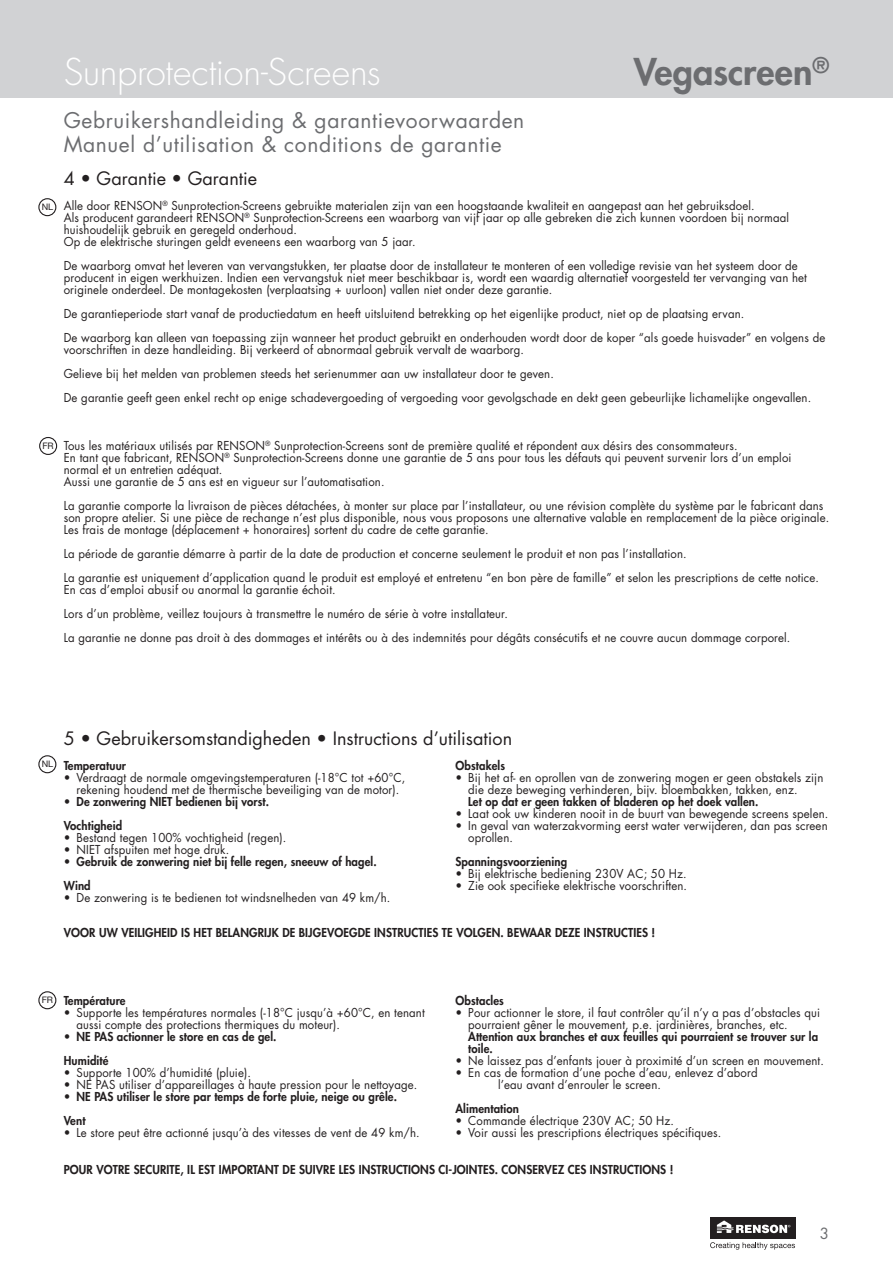
<style>
.page{position:relative;width:893px;height:1263px;background:#fff}
.page>*{position:absolute;margin:0;border:0;box-sizing:border-box;transform-origin:0 0}
.t1{font:300 36px "Futura Std";letter-spacing:-.005em;color:#fff}
.t2{font:800 36px "Futura Std";color:#6c6d70}
.T1{font:21px "Futura Std";letter-spacing:.03em;color:#6c6d70}
.T2{font:18px "Futura Std";color:#231f20}
.t3{font:15px "Futura Std";color:#6c6d70}
.body{font:12px/12px "Futura Std";letter-spacing:.01em;color:#231f20;scale:.95 1}
.body_indent{font:12px/12px "Futura Std";letter-spacing:.01em;color:#231f20;scale:.95 1}
.body_indent-2{font:800 12px/12px "Futura Std";letter-spacing:.01em;color:#231f20;scale:.95 1}
.body-2{font:800 12px "Futura Std";letter-spacing:.01em;color:#231f20;scale:.95 1}
.t4{font:9px "Helvetica Neue LT Std";letter-spacing:-.02em;color:#231f20}
.s1{font-weight:400}
.s2{font-weight:800}
</style>
<div class="page">
<div style="left:0;top:0;width:893px;height:98px;background:#d1d2d4"></div>
<div style="left:710px;top:1217px;width:85px;height:21px;background:#231f20"></div>
<svg style="left:717px;top:1220px;width:73px;height:13px"></svg>
<svg style="left:710px;top:1242px;width:85px;height:8px"></svg>
<div style="left:38px;top:755px;width:18px;height:18px;border:1px solid #231f20;border-radius:50%"></div>
<div style="left:38px;top:198px;width:18px;height:18px;border:1px solid #231f20;border-radius:50%"></div>
<div style="left:39px;top:437px;width:18px;height:18px;border:1px solid #231f20;border-radius:50%"></div>
<div style="left:38px;top:991px;width:18px;height:18px;border:1px solid #231f20;border-radius:50%"></div>
<p class="t4" style="left:42px;top:202px;width:13px">NL</p>
<p class="t4" style="left:42px;top:441px;width:13px">FR</p>
<h1 class="t1" style="left:64px;top:50px;width:318px">Sunprotection-Screens</h1>
<h1 class="t2" style="left:634px;top:49px;width:197px">Vegascreen<sup>®</sup></h1>
<p class="T1" style="left:64px;top:107px;width:462px">Gebruikershandleiding &amp; garantievoorwaarden</p>
<p class="T1" style="left:64px;top:131px;width:440px">Manuel d’utilisation &amp; conditions de garantie</p>
<p class="T2" style="left:64px;top:167px;width:195px">4 • Garantie • Garantie</p>
<p class="body" style="left:64px;top:199px;width:765px">Alle door RENSON<sup>®</sup> Sunprotection-Screens gebruikte materialen zijn van een hoogstaande kwaliteit en aangepast aan het gebruiksdoel.<br>Als producent garandeert RENSON<sup>®</sup> Sunprotection-Screens een waarborg van vijf jaar op alle gebreken die zich kunnen voordoen bij normaal huishoudelijk gebruik en geregeld onderhoud.</p>
<p class="body" style="left:64px;top:235px;width:372px">Op de elektrische sturingen geldt eveneens een waarborg van 5 jaar.</p>
<p class="body" style="left:64px;top:259px;width:784px">De waarborg omvat het leveren van vervangstukken, ter plaatse door de installateur te monteren of een volledige revisie van het systeem door de producent in eigen werkhuizen. Indien een vervangstuk niet meer beschikbaar is, wordt een waardig alternatief voorgesteld ter vervanging van het originele onderdeel. De montagekosten (verplaatsing + uurloon) vallen niet onder deze garantie.</p>
<p class="body" style="left:64px;top:307px;width:718px">De garantieperiode start vanaf de productiedatum en heeft uitsluitend betrekking op het eigenlijke product, niet op de plaatsing ervan.</p>
<p class="body" style="left:64px;top:331px;width:803px">De waarborg kan alleen van toepassing zijn wanneer het product gebruikt en onderhouden wordt door de koper “als goede huisvader” en volgens de voorschriften in deze handleiding. Bij verkeerd of abnormaal gebruik vervalt de waarborg.</p>
<p class="body" style="left:64px;top:367px;width:517px">Gelieve bij het melden van problemen steeds het serienummer aan uw installateur door te geven.</p>
<p class="body" style="left:64px;top:391px;width:788px">De garantie geeft geen enkel recht op enige schadevergoeding of vergoeding voor gevolgschade en dekt geen gebeurlijke lichamelijke ongevallen.</p>
<p class="body" style="left:64px;top:439px;width:711px">Tous les matériaux utilisés par RENSON<sup>®</sup> Sunprotection-Screens sont de première qualité et répondent aux désirs des consommateurs.</p>
<p class="body" style="left:64px;top:451px;width:767px">En tant que fabricant, RENSON<sup>®</sup> Sunprotection-Screens donne une garantie de 5 ans pour tous les défauts qui peuvent survenir lors d’un emploi normal et un entretien adéquat.</p>
<p class="body" style="left:64px;top:475px;width:339px">Aussi une garantie de 5 ans est en vigueur sur l’automatisation.</p>
<p class="body" style="left:64px;top:499px;width:807px">La garantie comporte la livraison de pièces détachées, à monter sur place par l’installateur, ou une révision complète du système par le fabricant dans son propre atelier. Si une pièce de rechange n’est plus disponible, nous vous proposons une alternative valable en remplacement de la pièce originale.<br>Les frais de montage (déplacement + honoraires) sortent du cadre de cette garantie.</p>
<p class="body" style="left:64px;top:547px;width:657px">La période de garantie démarre à partir de la date de production et concerne seulement le produit et non pas l’installation.</p>
<p class="body" style="left:64px;top:571px;width:796px">La garantie est uniquement d’application quand le produit est employé et entretenu “en bon père de famille” et selon les prescriptions de cette notice.<br>En cas d’emploi abusif ou anormal la garantie échoit.</p>
<p class="body" style="left:64px;top:607px;width:469px">Lors d’un problème, veillez toujours à transmettre le numéro de série à votre installateur.</p>
<p class="body" style="left:64px;top:631px;width:766px">La garantie ne donne pas droit à des dommages et intérêts ou à des indemnités pour dégâts consécutifs et ne couvre aucun dommage corporel.</p>
<p class="t4" style="left:42px;top:759px;width:13px">NL</p>
<p class="T2" style="left:64px;top:727px;width:450px">5 • Gebruikersomstandigheden • Instructions d’utilisation</p>
<p class="body_indent-2" style="left:64px;top:759px;width:67px">Temperatuur</p>
<p class="body_indent" style="left:64px;top:772px;width:361px;text-align:center">• Verdraagt de normale omgevingstemperaturen (-18°C tot +60°C, rekening houdend met de thermische beveiliging van de motor).</p>
<p class="body_indent-2" style="left:64px;top:795px;width:218px"><span class="s1">•</span> De zonwering NIET bedienen bij vorst.</p>
<p class="body_indent-2" style="left:64px;top:819px;width:63px">Vochtigheid</p>
<p class="body_indent" style="left:64px;top:832px;width:236px">• Bestand tegen 100% vochtigheid (regen).</p>
<p class="body_indent" style="left:64px;top:844px;width:176px">• NIET afspuiten met hoge druk.</p>
<p class="body_indent-2" style="left:64px;top:855px;width:331px"><span class="s1">•</span> Gebruik de zonwering niet bij felle regen, sneeuw of hagel.</p>
<p class="body_indent-2" style="left:64px;top:879px;width:30px">Wind</p>
<p class="body_indent" style="left:64px;top:892px;width:345px">• De zonwering is te bedienen tot windsnelheden van 49 km/h.</p>
<p class="body_indent-2" style="left:455px;top:759px;width:54px">Obstakels</p>
<p class="body_indent" style="left:468px;top:772px;width:375px;text-indent:-13px">• Bij het af- en oprollen van de zonwering mogen er geen obstakels zijn die deze beweging verhinderen, bijv. bloembakken, takken, enz.<br><span class="s2">Let op dat er geen takken of bladeren op het doek vallen.</span></p>
<p class="body_indent" style="left:455px;top:808px;width:394px">• Laat ook uw kinderen nooit in de buurt van bewegende screens spelen.</p>
<p class="body_indent" style="left:468px;top:820px;width:380px;text-indent:-13px">• In geval van waterzakvorming eerst water verwijderen, dan pas screen oprollen.</p>
<p class="body_indent-2" style="left:455px;top:855px;width:119px">Spanningsvoorziening</p>
<p class="body_indent" style="left:455px;top:868px;width:245px">• Bij elektrische bediening 230V AC; 50 Hz.</p>
<p class="body_indent" style="left:455px;top:880px;width:245px">• Zie ook specifieke elektrische voorschriften.</p>
<p class="body-2" style="left:64px;top:925px;width:624px">VOOR UW VEILIGHEID IS HET BELANGRIJK DE BIJGEVOEGDE INSTRUCTIES TE VOLGEN. BEWAAR DEZE INSTRUCTIES !</p>
<p class="t4" style="left:42px;top:995px;width:13px">FR</p>
<p class="body_indent-2" style="left:64px;top:994px;width:67px">Température</p>
<p class="body_indent" style="left:77px;top:1007px;width:368px;text-indent:-13px">• Supporte les températures normales (-18°C jusqu’à +60°C, en tenant aussi compte des protections thermiques du moteur).</p>
<p class="body_indent-2" style="left:64px;top:1030px;width:225px"><span class="s1">•</span> NE PAS actionner le store en cas de gel.</p>
<p class="body_indent-2" style="left:64px;top:1054px;width:49px">Humidité</p>
<p class="body_indent" style="left:64px;top:1067px;width:199px">• Supporte 100% d’humidité (pluie).</p>
<p class="body_indent" style="left:64px;top:1079px;width:374px">• NE PAS utiliser d’appareillages à haute pression pour le nettoyage.</p>
<p class="body_indent-2" style="left:64px;top:1090px;width:352px"><span class="s1">•</span> NE PAS utiliser le store par temps de forte pluie, neige ou grêle.</p>
<p class="body_indent-2" style="left:64px;top:1114px;width:24px">Vent</p>
<p class="body_indent" style="left:64px;top:1127px;width:376px">• Le store peut être actionné jusqu’à des vitesses de vent de 49 km/h.</p>
<p class="body_indent-2" style="left:455px;top:994px;width:52px">Obstacles</p>
<p class="body_indent" style="left:468px;top:1007px;width:372px;text-indent:-13px">• Pour actionner le store, il faut contrôler qu’il n’y a pas d’obstacles qui pourraient gêner le mouvement, p.e. jardinières, branches, etc.</p>
<p class="body_indent-2" style="left:468px;top:1030px;width:370px">Attention aux branches et aux feuilles qui pourraient se trouver sur la toile.</p>
<p class="body_indent" style="left:455px;top:1055px;width:389px">• Ne laissez pas d’enfants jouer à proximité d’un screen en mouvement.</p>
<p class="body_indent" style="left:498px;top:1067px;width:275px;text-indent:-43px">• En cas de formation d’une poche d’eau, enlevez d’abord l’eau avant d’enrouler le screen.</p>
<p class="body_indent-2" style="left:455px;top:1102px;width:68px">Alimentation</p>
<p class="body_indent" style="left:455px;top:1115px;width:232px">• Commande électrique 230V AC; 50 Hz.</p>
<p class="body_indent" style="left:455px;top:1127px;width:281px">• Voir aussi les prescriptions électriques spécifiques.</p>
<p class="body-2" style="left:64px;top:1162px;width:643px">POUR VOTRE SECURITE, IL EST IMPORTANT DE SUIVRE LES INSTRUCTIONS CI-JOINTES. CONSERVEZ CES INSTRUCTIONS !</p>
<p class="t3" style="left:820px;top:1223px;width:11px">3</p>
</div>
